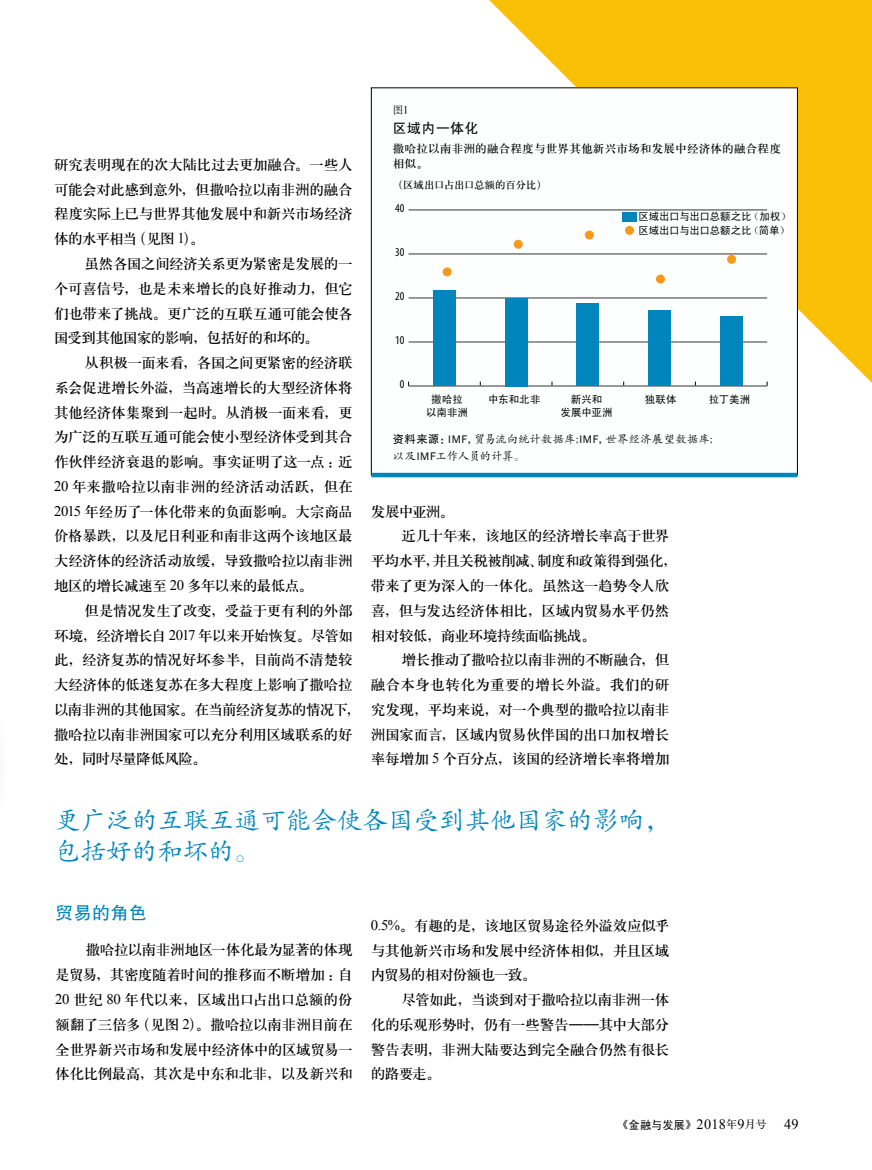
<style>
.page{position:relative;width:872px;height:1170px;background:#fff}
.page>*{position:absolute;margin:0;border:0;box-sizing:border-box;transform-origin:0 0}
.t1{font:25.5px/31.5px "FZKTK GBK1 0";letter-spacing:.005em;color:#0086bc}
.t2{font:17.7px "FZHTK GBK1 0";letter-spacing:.02em;color:#0086bc}
.t3{font:14.7px/24.8px "H Ya 3 gj";letter-spacing:-.035em;color:#000;text-align:justify}
.t4{font:14.7px "H Ya 3 gj";letter-spacing:.02em;color:#000}
.t5{font:13.8px "FZHTK GBK1 0";letter-spacing:.04em;color:#000}
.t6{font:condensed 12px "Myriad Pro";color:#000}
.t7{font:11.7px/15.6px "H Ya 3 gj";letter-spacing:.005em;color:#000}
.t8{font:11.55px "Sim Hei";color:#000}
.t9{font:11.25px/17px "FZKTK GBK1 0";letter-spacing:.02em;color:#000}
.t10{font:10.5px/13.5px "Sim Hei";letter-spacing:-.015em;color:#000;text-align:center}
.t11{font:10.5px "H Ya 3 gj";letter-spacing:-.025em;color:#000}
.t12{font:10.5px "H Ya 6 gj";color:#000}
.s1{font-family:"Times New Roman"}
.s2{font-family:"FZHTK GBK1 0"}
.s3{font-family:"Franklin Gothic"}
.s4{font-family:"FZHTK GBK1 0";font-size:10.05px}
.s5{font-family:"Times New Roman";font-size:14.25px}
.s6{font-family:"FZS3 K GBK1 0";font-size:10.65px}
.s7{font-family:"Times New Roman";font-size:14.55px}
</style>
<div class="page">
<svg style="left:489px;top:0;width:383px;height:383px;background:#f8c524"></svg>
<div style="left:371px;top:88px;width:426px;height:387px;background:#fdfefe"></div>
<hr style="left:371px;top:473px;width:426px;height:4px;background:#0086bc">
<hr style="left:408px;top:385px;width:359px;height:2px;background:#757779">
<hr style="left:408px;top:341px;width:359px;height:2px;background:#757779">
<hr style="left:408px;top:297px;width:359px;height:2px;background:#757779">
<hr style="left:408px;top:253px;width:359px;height:2px;background:#757779">
<hr style="left:408px;top:209px;width:359px;height:2px;background:#757779">
<div style="left:433px;top:290px;width:23px;height:96px;background:#0086bc"></div>
<div style="left:504px;top:298px;width:23px;height:88px;background:#0086bc"></div>
<div style="left:576px;top:303px;width:23px;height:83px;background:#0086bc"></div>
<div style="left:648px;top:310px;width:23px;height:76px;background:#0086bc"></div>
<div style="left:720px;top:316px;width:22px;height:70px;background:#0086bc"></div>
<div style="left:442px;top:267px;width:9px;height:9px;background:#f8991c;border-radius:50%"></div>
<div style="left:514px;top:240px;width:9px;height:9px;background:#f8991c;border-radius:50%"></div>
<div style="left:585px;top:230px;width:9px;height:9px;background:#f8991c;border-radius:50%"></div>
<div style="left:656px;top:274px;width:9px;height:9px;background:#f8991c;border-radius:50%"></div>
<div style="left:727px;top:255px;width:9px;height:9px;background:#f8991c;border-radius:50%"></div>
<div style="left:625px;top:226px;width:9px;height:9px;background:#f8991c;border-radius:50%"></div>
<div style="left:622px;top:212px;width:14px;height:9px;background:#0086bc"></div>
<p class="t3" style="left:54px;top:152px;width:300px">研究表明现在的次大陆比过去更加融合。一些人可能会对此感到意外，但撒哈拉以南非洲的融合程度实际上已与世界其他发展中和新兴市场经济体的水平相当（见图 <span class="s1">1</span>）。</p>
<p class="t3" style="left:54px;top:251px;width:300px;text-indent:31px">虽然各国之间经济关系更为紧密是发展的一个可喜信号，也是未来增长的良好推动力，但它们也带来了挑战。更广泛的互联互通可能会使各国受到其他国家的影响，包括好的和坏的。</p>
<p class="t3" style="left:54px;top:350px;width:300px;text-indent:31px">从积极一面来看，各国之间更紧密的经济联系会促进增长外溢，当高速增长的大型经济体将其他经济体集聚到一起时。从消极一面来看，更为广泛的互联互通可能会使小型经济体受到其合作伙伴经济衰退的影响。事实证明了这一点：近<span class="s1">20</span> 年来撒哈拉以南非洲的经济活动活跃，但在<span class="s1">2015</span> 年经历了一体化带来的负面影响。大宗商品价格暴跌，以及尼日利亚和南非这两个该地区最大经济体的经济活动放缓，导致撒哈拉以南非洲地区的增长减速至 <span class="s1">20</span> 多年以来的最低点。</p>
<p class="t3" style="left:54px;top:598px;width:308px;text-align:left;text-indent:31px">但是情况发生了改变，受益于更有利的外部环境，经济增长自 <span class="s1">2017</span> 年以来开始恢复。尽管如此，经济复苏的情况好坏参半，目前尚不清楚较大经济体的低迷复苏在多大程度上影响了撒哈拉以南非洲的其他国家。在当前经济复苏的情况下，撒哈拉以南非洲国家可以充分利用区域联系的好处，同时尽量降低风险。</p>
<p class="t12" style="left:393px;top:105px;width:17px">图1</p>
<p class="t5" style="left:393px;top:120px;width:87px">区域内一体化</p>
<p class="t7" style="left:393px;top:140px;width:389px">撒哈拉以南非洲的融合程度与世界其他新兴市场和发展中经济体的融合程度相似。</p>
<p class="t11" style="left:393px;top:179px;width:155px">（区域出口占出口总额的百分比）</p>
<p class="t6" style="left:395px;top:201px;width:11px">40</p>
<p class="t6" style="left:395px;top:245px;width:11px">30</p>
<p class="t6" style="left:395px;top:289px;width:11px">20</p>
<p class="t6" style="left:395px;top:333px;width:11px">10</p>
<p class="t6" style="left:400px;top:377px;width:6px">0</p>
<p class="t10" style="left:638px;top:209px;width:154px;text-align:left">区域出口与出口总额之比（加权）区域出口与出口总额之比（简单）</p>
<p class="t10" style="left:426px;top:392px;width:43px">撒哈拉以南非洲</p>
<p class="t10" style="left:488px;top:392px;width:54px">中东和北非</p>
<p class="t10" style="left:560px;top:392px;width:54px">新兴和<br>发展中亚洲</p>
<p class="t10" style="left:645px;top:392px;width:33px">独联体</p>
<p class="t10" style="left:708px;top:392px;width:43px">拉丁美洲</p>
<p class="t9" style="left:393px;top:431px;width:321px"><span class="s2">资料来源：</span><span class="s3">IMF</span>，贸易流向统计数据库;<span class="s3">IMF</span>，世界经济展望数据库;以及<span class="s3">IMF</span>工作人员的计算。</p>
<p class="t3" style="left:371px;top:499px;width:85px">发展中亚洲。</p>
<p class="t3" style="left:401px;top:523px;width:270px">近几十年来，该地区的经济增长率高于世界</p>
<p class="t3" style="left:371px;top:548px;width:308px">平均水平，并且关税被削减、制度和政策得到强化，</p>
<p class="t3" style="left:371px;top:573px;width:300px">带来了更为深入的一体化。虽然这一趋势令人欣</p>
<p class="t3" style="left:371px;top:598px;width:300px">喜，但与发达经济体相比，区域内贸易水平仍然</p>
<p class="t3" style="left:371px;top:622px;width:226px">相对较低，商业环境持续面临挑战。</p>
<p class="t3" style="left:401px;top:647px;width:270px">增长推动了撒哈拉以南非洲的不断融合，但</p>
<p class="t4" style="left:371px;top:677px;width:300px">融合本身也转化为重要的增长外溢。我们的研</p>
<p class="t3" style="left:371px;top:697px;width:300px">究发现，平均来说，对一个典型的撒哈拉以南非</p>
<p class="t3" style="left:371px;top:721px;width:300px">洲国家而言，区域内贸易伙伴国的出口加权增长</p>
<p class="t3" style="left:371px;top:746px;width:300px">率每增加 <span class="s1">5</span> 个百分点，该国的经济增长率将增加</p>
<h1 class="t1" style="left:55px;top:804px;width:616px">更广泛的互联互通可能会使各国受到其他国家的影响，包括好的和坏的。</h1>
<p class="t2" style="left:55px;top:902px;width:93px">贸易的角色</p>
<p class="t3" style="left:55px;top:937px;width:299px;text-indent:31px">撒哈拉以南非洲地区一体化最为显著的体现是贸易，其密度随着时间的推移而不断增加：自<span class="s1">20</span> 世纪 <span class="s1">80</span> 年代以来，区域出口占出口总额的份额翻了三倍多（见图 <span class="s1">2</span>）。撒哈拉以南非洲目前在全世界新兴市场和发展中经济体中的区域贸易一体化比例最高，其次是中东和北非，以及新兴和</p>
<p class="t3" style="left:371px;top:912px;width:300px"><span class="s1">0.5%</span>。有趣的是，该地区贸易途径外溢效应似乎与其他新兴市场和发展中经济体相似，并且区域内贸易的相对份额也一致。</p>
<p class="t3" style="left:371px;top:987px;width:300px;text-indent:31px">尽管如此，当谈到对于撒哈拉以南非洲一体化的乐观形势时，仍有一些警告——其中大部分警告表明，非洲大陆要达到完全融合仍然有很长的路要走。</p>
<p class="t8" style="left:619px;top:1118px;width:181px"><span class="s4">《</span>金融与发展<span class="s4">》</span> <span class="s5">2018</span><span class="s6">年</span><span class="s5">9</span><span class="s6">月号</span> <span class="s7">49</span></p>
</div>
